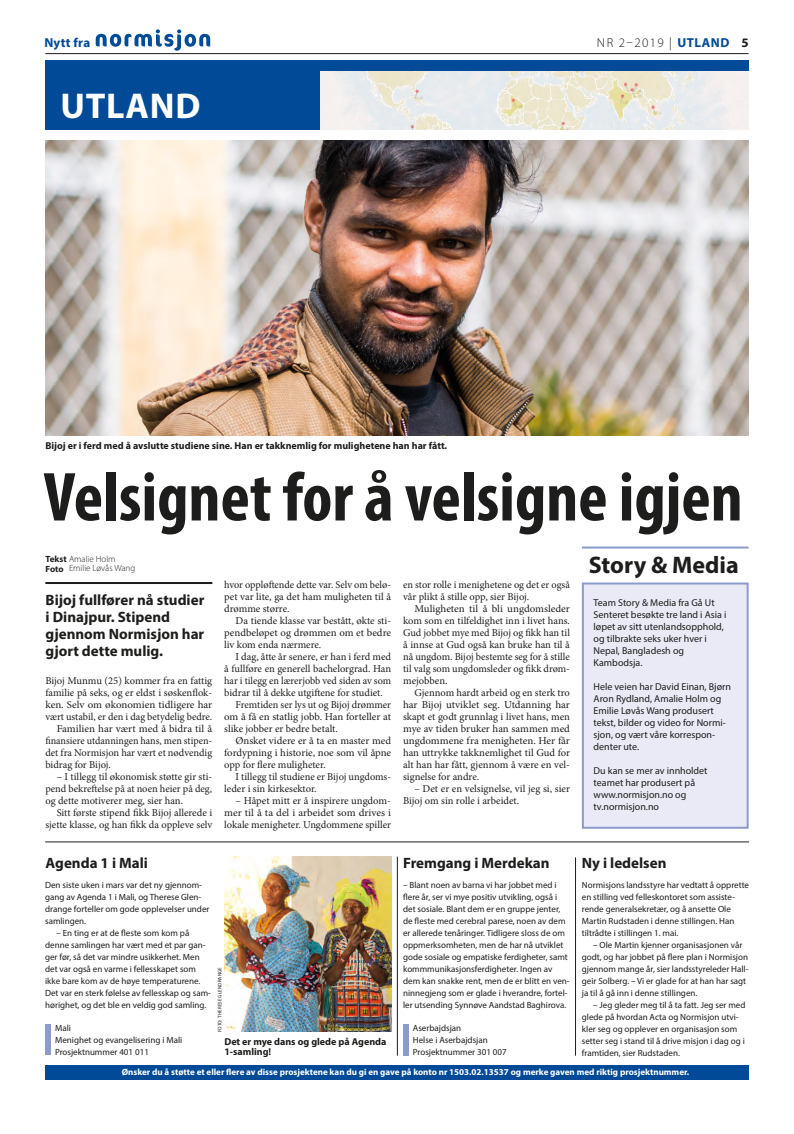
<style>
.page{position:relative;width:794px;height:1134px;background:#fff}
.page>*{position:absolute;margin:0;border:0;box-sizing:border-box;transform-origin:0 0}
.t1{font:700 condensed 70px "Myriad Pro";color:#1d1d1b}
.t2{font:700 36px "Myriad Pro";letter-spacing:.02em;color:#fff}
.t3{font:700 24px "Myriad Pro";color:#1d1d1b}
.t4{font:700 15px/17px "Myriad Pro";color:#1d1d1b}
.t5{font:300 13px "Myriad Pro";letter-spacing:.1em;color:#1d1d1b}
.t6{font:700 13px "Myriad Pro";letter-spacing:.02em;color:#004a97}
.t7{font:10.5px/12px "Minion Pro";color:#1d1d1b;text-align:justify}
.t8{font:10.5px/12px "Minion Pro";color:#1d1d1b;text-align:justify;scale:1.04 1}
.t9{font:10.5px "Minion Pro";color:#1d1d1b;scale:.96 1}
.t10{font:10px/12px "Myriad Pro";color:#1d1d1b}
.t11{font:700 10px/10px "Myriad Pro";color:#1d1d1b}
.t12{font:9px/12px "Myriad Pro";color:#1d1d1b}
.t13{font:700 9px "Myriad Pro";color:#fff}
.t14{font:300 9px/9.7px "Myriad Pro";color:#1d1d1b}
.t15{font:700 9px "Myriad Pro";color:#1d1d1b}
.t16{font:5px "Myriad Pro";letter-spacing:.02em;color:#1d1d1b}
.s1{font-weight:700;color:#004a97}
.s2{font-weight:700}
</style>
<div class="page">
<img style="left:319px;top:71px;width:429px;height:58px">
<div style="left:319px;top:60px;width:429px;height:11px;background:#004a97"></div>
<div style="left:45px;top:1066px;width:703px;height:14px;background:#004a97"></div>
<hr style="left:582px;top:546px;width:166px;height:2px;background:#8a9bcb">
<hr style="left:575px;top:857px;width:1px;height:199px;background:#1d1d1b">
<hr style="left:45px;top:842px;width:704px;height:1px;background:#1d1d1b">
<img style="left:45px;top:140px;width:703px;height:295px">
<hr style="left:397px;top:857px;width:1px;height:199px;background:#1d1d1b">
<div style="left:582px;top:582px;width:166px;height:247px;background:#e9eaf6;border:2px solid #8c9acc"></div>
<img style="left:224px;top:857px;width:167px;height:175px">
<div style="left:403px;top:1024px;width:5px;height:31px;background:#8c9acc"></div>
<hr style="left:45px;top:582px;width:167px;height:2px;background:#1d1d1b">
<div style="left:45px;top:1024px;width:6px;height:31px;background:#8c9acc"></div>
<hr style="left:45px;top:53px;width:703px;height:1px;background:#1d1d1b">
<svg style="left:96px;top:29px;width:114px;height:22px"></svg>
<div style="left:45px;top:60px;width:274px;height:69px;background:#004a97"></div>
<h3 class="t6" style="left:44px;top:34px;width:47px">Nytt fra</h3>
<h2 class="t2" style="left:61px;top:82px;width:142px">UTLAND</h2>
<h3 class="t5" style="left:597px;top:35px;width:153px">NR 2–2019 | <span class="s1">UTLAND</span> <span class="s2">5</span></h3>
<p class="t11" style="left:45px;top:440px;width:403px">Bijoj er i ferd med å avslutte studiene sine. Han er takknemlig for mulighetene han har fått.</p>
<h1 class="t1" style="left:44px;top:453px;width:700px">Velsignet for å velsigne igjen</h1>
<p class="t14" style="left:69px;top:554px;width:68px;text-indent:-23px"><span class="s2">Tekst</span> Amalie Holm<br>Emilie Løvås Wang</p>
<p class="t15" style="left:46px;top:563px;width:20px">Foto</p>
<h3 class="t4" style="left:46px;top:591px;width:160px">Bijoj fullfører nå studier i Dinajpur. Stipend gjennom Normisjon har gjort dette mulig.</h3>
<p class="t7" style="left:45px;top:675px;width:168px">Bijoj Munmu (25) kommer fra en fattig</p>
<p class="t7" style="left:45px;top:687px;width:168px">familie på seks, og er eldst i søskenflok-</p>
<p class="t8" style="left:45px;top:699px;width:162px">ken. Selv om økonomien tidligere har</p>
<p class="t7" style="left:45px;top:711px;width:168px">vært ustabil, er den i dag betydelig bedre.</p>
<p class="t8" style="left:57px;top:723px;width:151px">Familien har vært med å bidra til å</p>
<p class="t9" style="left:45px;top:734px;width:175px">finansiere utdanningen hans, men stipen-</p>
<p class="t7" style="left:45px;top:747px;width:168px">det fra Normisjon har vært et nødvendig</p>
<p class="t7" style="left:45px;top:759px;width:67px">bidrag for Bijoj.</p>
<p class="t7" style="left:45px;top:771px;width:168px;text-indent:11px">– I tillegg til økonomisk støtte gir sti&shy;pend bekreftelse på at noen heier på deg, og dette motiverer meg, sier han.</p>
<p class="t7" style="left:45px;top:807px;width:168px;text-align:right">Sitt første stipend fikk Bijoj allerede i sjette klasse, og han fikk da oppleve selv</p>
<h3 class="t4" style="left:46px;top:853px;width:104px">Agenda 1 i Mali</h3>
<p class="t7" style="left:224px;top:579px;width:168px">hvor oppløftende dette var. Selv om belø&shy;pet var lite, ga det ham muligheten til å drømme større.</p>
<p class="t7" style="left:224px;top:615px;width:168px;text-indent:11px">Da tiende klasse var bestått, økte sti&shy;pendbeløpet og drømmen om et bedre liv kom enda nærmere.</p>
<p class="t7" style="left:235px;top:651px;width:157px">I dag, åtte år senere, er han i ferd med</p>
<p class="t7" style="left:224px;top:663px;width:168px">å fullføre en generell bachelorgrad. Han</p>
<p class="t7" style="left:224px;top:675px;width:168px">har i tilegg en lærerjobb ved siden av som</p>
<p class="t7" style="left:224px;top:687px;width:160px">bidrar til å dekke utgiftene for studiet.</p>
<p class="t7" style="left:235px;top:699px;width:157px">Fremtiden ser lys ut og Bijoj drømmer</p>
<p class="t7" style="left:224px;top:711px;width:168px">om å få en statlig jobb. Han forteller at</p>
<p class="t7" style="left:224px;top:723px;width:115px">slike jobber er bedre betalt.</p>
<p class="t7" style="left:235px;top:735px;width:157px">Ønsket videre er å ta en master med</p>
<p class="t7" style="left:224px;top:747px;width:168px">fordypning i historie, noe som vil åpne</p>
<p class="t7" style="left:224px;top:759px;width:103px">opp for flere muligheter.</p>
<p class="t7" style="left:235px;top:771px;width:157px">I tillegg til studiene er Bijoj ungdoms-</p>
<p class="t7" style="left:224px;top:783px;width:94px">leder i sin kirkesektor.</p>
<p class="t7" style="left:224px;top:795px;width:168px;text-indent:11px">– Håpet mitt er å inspirere ungdom&shy;mer til å ta del i arbeidet som drives i lokale menigheter. Ungdommene spiller</p>
<p class="t7" style="left:403px;top:579px;width:168px">en stor rolle i menighetene og det er også vår plikt å stille opp, sier Bijoj.</p>
<p class="t8" style="left:403px;top:603px;width:162px;text-indent:11px">Muligheten til å bli ungdomsleder kom som en tilfeldighet inn i livet hans.<br>Gud jobbet mye med Bijoj og fikk han til å innse at Gud også kan bruke han til å nå ungdom. Bijoj bestemte seg for å stille til valg som ungdomsleder og fikk drøm&shy;mejobben.</p>
<p class="t7" style="left:403px;top:687px;width:168px;text-indent:11px">Gjennom hardt arbeid og en sterk tro har Bijoj utviklet seg. Utdanning har skapt et godt grunnlag i livet hans, men mye av tiden bruker han sammen med ungdommene fra menigheten. Her får han uttrykke takknemlighet til Gud for alt han har fått, gjennom å være en vel&shy;signelse for andre.</p>
<p class="t7" style="left:403px;top:783px;width:168px;text-indent:11px">– Det er en velsignelse, vil jeg si, sier<br>Bijoj om sin rolle i arbeidet.</p>
<h3 class="t3" style="left:589px;top:549px;width:152px">Story &amp; Media</h3>
<p class="t10" style="left:593px;top:596px;width:134px">Team Story &amp; Media fra Gå Ut<br>Senteret besøkte tre land i Asia i løpet av sitt utenlandsopphold, og tilbrakte seks uker hver i<br>Nepal, Bangladesh og<br>Kambodsja.</p>
<p class="t10" style="left:593px;top:680px;width:139px">Hele veien har David Einan, Bjørn<br>Aron Rydland, Amalie Holm og<br>Emilie Løvås Wang produsert tekst, bilder og video for Normi&shy;sjon, og vært våre korrespon&shy;denter ute.</p>
<p class="t10" style="left:593px;top:764px;width:115px">Du kan se mer av innholdet teamet har produsert på www.normisjon.no og tv.normisjon.no</p>
<h3 class="t4" style="left:403px;top:853px;width:148px">Fremgang i Merdekan</h3>
<h3 class="t4" style="left:582px;top:853px;width:86px">Ny i ledelsen</h3>
<p class="t12" style="left:403px;top:879px;width:168px">– Blant noen av barna vi har jobbet med i flere år, ser vi mye positiv utvikling, også i det sosiale. Blant dem er en gruppe jenter, de fleste med cerebral parese, noen av dem er allerede tenåringer. Tidligere sloss de om oppmerksomheten, men de har nå utviklet gode sosiale og empatiske ferdigheter, samt kommmunikasjonsferdigheter. Ingen av dem kan snakke rent, men de er blitt en ven&shy;ninnegjeng som er glade i hverandre, fortel&shy;ler utsending Synnøve Aandstad Baghirova.</p>
<p class="t12" style="left:45px;top:879px;width:166px">Den siste uken i mars var det ny gjennom&shy;gang av Agenda 1 i Mali, og Therese Glen&shy;drange forteller om gode opplevelser under samlingen.</p>
<p class="t12" style="left:45px;top:927px;width:167px;text-indent:11px">– En ting er at de fleste som kom på denne samlingen har vært med et par gan&shy;ger før, så det var mindre usikkerhet. Men det var også en varme i fellesskapet som ikke bare kom av de høye temperaturene.<br>Det var en sterk følelse av fellesskap og sam&shy;hørighet, og det ble en veldig god samling.</p>
<p class="t16" style="left:217px;top:1032px;width:67px;rotate:-90deg">FOTO: THERESE GLENDRANGE</p>
<p class="t12" style="left:55px;top:1022px;width:129px">Mali<br>Menighet og evangelisering i Mali<br>Prosjektnummer 401 011</p>
<p class="t12" style="left:413px;top:1022px;width:95px">Aserbajdsjan<br>Helse i Aserbajdsjan<br>Prosjektnummer 301 007</p>
<p class="t11" style="left:224px;top:1036px;width:164px">Det er mye dans og glede på Agenda<br>1-samling!</p>
<p class="t12" style="left:582px;top:879px;width:169px">Normisjons landsstyre har vedtatt å opprette en stilling ved felleskontoret som assiste&shy;rende generalsekretær, og å ansette Ole Martin Rudstaden i denne stillingen. Han tiltrådte i stillingen 1. mai.</p>
<p class="t12" style="left:582px;top:939px;width:168px;text-indent:11px">– Ole Martin kjenner organisasjonen vår godt, og har jobbet på flere plan i Normisjon gjennom mange år, sier landsstyreleder Hall&shy;geir Solberg. – Vi er glade for at han har sagt ja til å gå inn i denne stillingen.</p>
<p class="t12" style="left:582px;top:999px;width:165px;text-indent:11px">– Jeg gleder meg til å ta fatt. Jeg ser med glede på hvordan Acta og Normisjon utvi&shy;kler seg og opplever en organisasjon som setter seg i stand til å drive misjon i dag og i framtiden, sier Rudstaden.</p>
<p class="t13" style="left:122px;top:1066px;width:569px">Ønsker du å støtte et eller flere av disse prosjektene kan du gi en gave på konto nr 1503.02.13537 og merke gaven med riktig prosjektnummer.</p>
</div>
